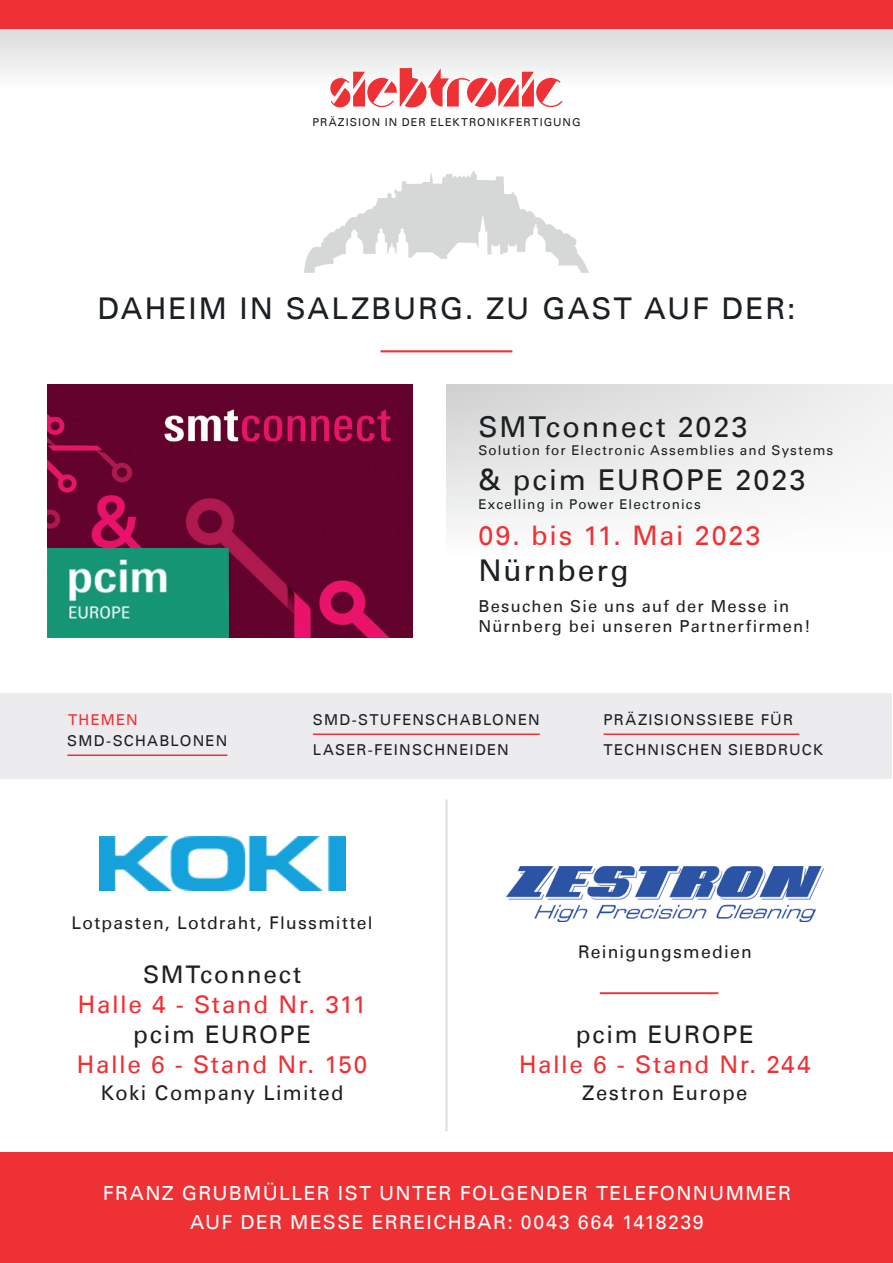
<style>
.page{position:relative;width:893px;height:1263px;background:#fff}
.page>*{position:absolute;margin:0;border:0;box-sizing:border-box;transform-origin:0 0}
.t1{font:30px "Univers LT";letter-spacing:.065em;color:#1c2022}
.t2{font:28.8px "Univers LT";letter-spacing:.065em;color:#1c2022}
.t3{font:27px "Univers LT";letter-spacing:.065em;color:#ee3135}
.t4{font:24.3px "Univers LT";letter-spacing:.065em;color:#ee3135}
.t5{font:24.3px "Univers LT";letter-spacing:.065em;color:#231f20}
.t6{font:20.25px "Univers LT";letter-spacing:.065em;color:#1c2022}
.t7{font:19.5px/28.5px "Univers LT";letter-spacing:.07em;color:#fff;text-align:center}
.t8{font:17.55px "Univers LT";letter-spacing:.07em;color:#1c2022}
.t9{font:16.5px/19.8px "Univers LT";letter-spacing:.075em;color:#1c2022}
.t10{font:15px/30px "Univers LT";letter-spacing:.08em;color:#1c2022}
.t11{font:15px "Univers LT";letter-spacing:.08em;color:#ee3135}
.t12{font:13.5px "Univers LT";letter-spacing:.08em;color:#1c2022}
.t13{font:10.95px "Univers LT";letter-spacing:.09em;color:#1c2022}
</style>
<div class="page">
<div style="left:446px;top:384px;width:447px;height:277px;background:linear-gradient(to bottom,#e3e3e3,#fff)"></div>
<svg style="left:0;top:0;width:893px;height:108px"></svg>
<div style="left:1px;top:0;width:892px;height:29px;background:#ee3135"></div>
<svg style="left:330px;top:68px;width:233px;height:39px"></svg>
<svg style="left:304px;top:170px;width:285px;height:103px"></svg>
<hr style="left:381px;top:350px;width:131px;height:2px;background:#ee3135">
<img style="left:48px;top:384px;width:364px;height:253px">
<div style="left:1px;top:1152px;width:892px;height:111px;background:#ee3135"></div>
<div style="left:0;top:693px;width:892px;height:85px;background:#ececee"></div>
<hr style="left:67px;top:754px;width:160px;height:2px;background:#ee3135">
<hr style="left:313px;top:733px;width:227px;height:2px;background:#ee3135">
<hr style="left:604px;top:733px;width:195px;height:2px;background:#ee3135">
<hr style="left:445px;top:799px;width:3px;height:332px;background:#dcdddf">
<img style="left:99px;top:837px;width:246px;height:54px">
<img style="left:507px;top:867px;width:316px;height:54px">
<hr style="left:600px;top:992px;width:118px;height:2px;background:#ee3135">
<p class="t13" style="left:312px;top:116px;width:270px">PRÄZISION IN DER ELEKTRONIKFERTIGUNG</p>
<h1 class="t1" style="left:98px;top:291px;width:699px">DAHEIM IN SALZBURG. ZU GAST AUF DER:</h1>
<h2 class="t2" style="left:478px;top:410px;width:271px">SMTconnect 2023</h2>
<p class="t12" style="left:478px;top:442px;width:356px">Solution for Electronic Assemblies and Systems</p>
<h2 class="t2" style="left:478px;top:462px;width:329px">&amp; pcim EUROPE 2023</h2>
<p class="t12" style="left:478px;top:496px;width:224px">Excelling in Power Electronics</p>
<h3 class="t3" style="left:478px;top:520px;width:284px">09. bis 11. Mai 2023</h3>
<h1 class="t1" style="left:478px;top:553px;width:152px">Nürnberg</h1>
<p class="t9" style="left:478px;top:596px;width:334px">Besuchen Sie uns auf der Messe in<br>Nürnberg bei unseren Partnerfirmen!</p>
<p class="t11" style="left:68px;top:711px;width:71px">THEMEN</p>
<p class="t10" style="left:313px;top:705px;width:228px">SMD-STUFENSCHABLONEN<br>LASER-FEINSCHNEIDEN</p>
<p class="t10" style="left:604px;top:705px;width:221px">PRÄZISIONSSIEBE FÜR<br>TECHNISCHEN SIEBDRUCK</p>
<p class="t10" style="left:67px;top:726px;width:162px">SMD-SCHABLONEN</p>
<p class="t8" style="left:72px;top:912px;width:303px">Lotpasten, Lotdraht, Flussmittel</p>
<h3 class="t5" style="left:143px;top:960px;width:160px">SMTconnect</h3>
<h3 class="t4" style="left:78px;top:990px;width:290px">Halle 4 - Stand Nr. 311</h3>
<h3 class="t5" style="left:133px;top:1020px;width:180px">pcim EUROPE</h3>
<h3 class="t4" style="left:77px;top:1050px;width:292px">Halle 6 - Stand Nr. 150</h3>
<h3 class="t6" style="left:101px;top:1081px;width:244px">Koki Company Limited</h3>
<p class="t8" style="left:578px;top:941px;width:175px">Reinigungsmedien</p>
<h3 class="t5" style="left:576px;top:1020px;width:180px">pcim EUROPE</h3>
<h3 class="t4" style="left:519px;top:1050px;width:293px">Halle 6 - Stand Nr. 244</h3>
<h3 class="t6" style="left:582px;top:1081px;width:167px">Zestron Europe</h3>
<h3 class="t7" style="left:103px;top:1179px;width:690px">FRANZ GRUBMÜLLER IST UNTER FOLGENDER TELEFONNUMMER<br>AUF DER MESSE ERREICHBAR: 0043 664 1418239</h3>
</div>
